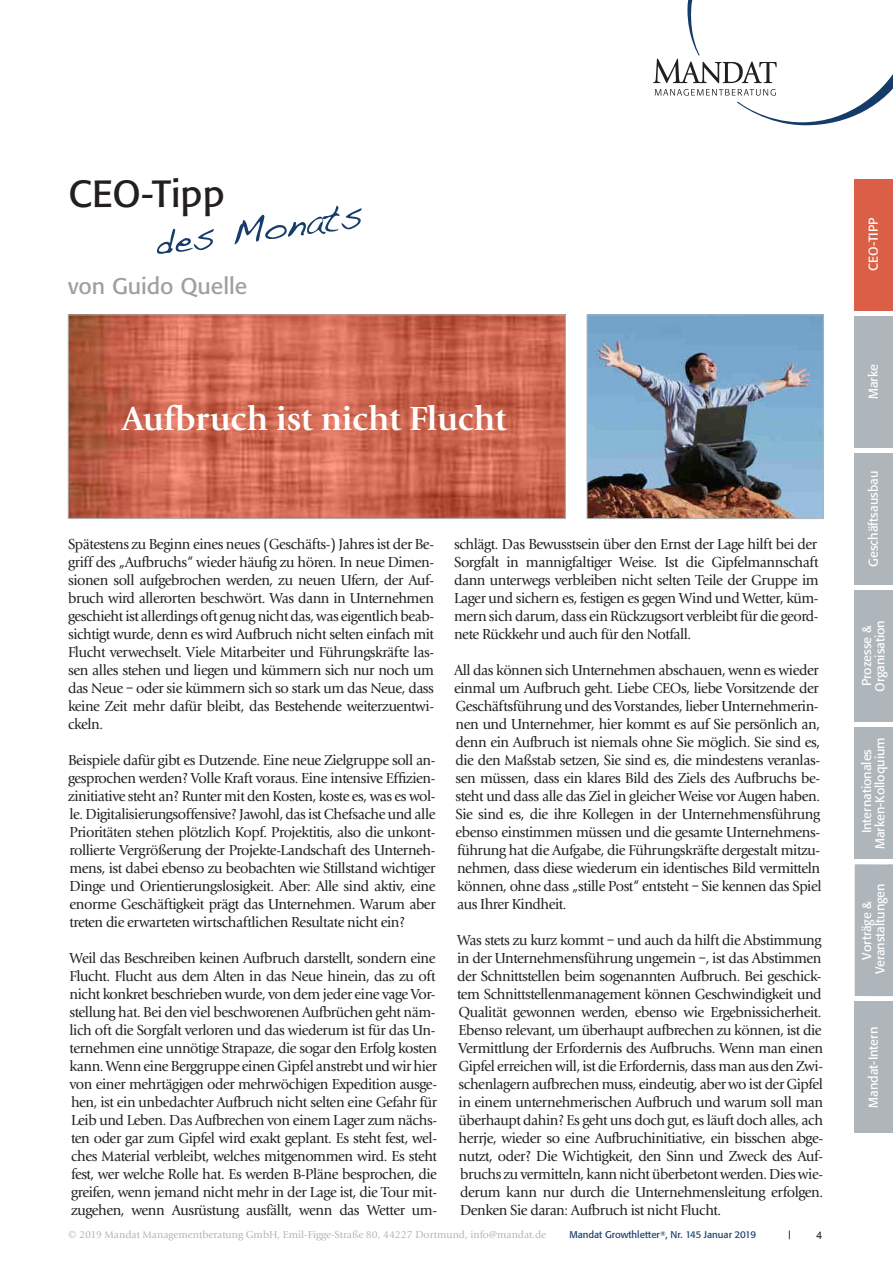
<style>
.page{position:relative;width:893px;height:1263px;background:#fff}
.page>*{position:absolute;margin:0;border:0;box-sizing:border-box;transform-origin:0 0}
.t1{font:37.5px "Formata BQ";color:#231f20}
.t2{font:700 34.5px "Giovanni EF";letter-spacing:-.01em;color:#fff}
.t3{font:22.5px "Formata BQ";color:#9d9fa2}
.t4{font:15px/18px "Giovanni EF";letter-spacing:-.03em;color:#231f20;text-align:justify;scale:.96 1}
.t5{font:13.5px "Arial";color:#231f20}
.t6{font:12.75px/13.5px "Formata BQ";color:#fff;text-align:center}
.t7{font:10.5px "Giovanni EF";color:#aeb5bb}
.t8{font:10.5px "Arial";color:#231f20}
.t9{font:9.75px "Formata BQ";color:#163d6a}
.t10{font:6.75px "Formata BQ";color:#163d6a}
</style>
<div class="page">
<svg style="left:653px;top:0;width:240px;height:125px"></svg>
<svg style="left:157px;top:206px;width:205px;height:48px"></svg>
<hr style="left:889px;top:316px;width:4px;height:132px;background:#aeb5bb">
<hr style="left:889px;top:179px;width:4px;height:131px;background:#db5f47">
<hr style="left:889px;top:453px;width:4px;height:132px;background:#aeb5bb">
<hr style="left:889px;top:590px;width:4px;height:132px;background:#aeb5bb">
<hr style="left:889px;top:864px;width:4px;height:132px;background:#aeb5bb">
<hr style="left:889px;top:727px;width:4px;height:132px;background:#aeb5bb">
<hr style="left:889px;top:1001px;width:4px;height:132px;background:#aeb5bb">
<div style="left:855px;top:316px;width:36px;height:132px;background:#aeb5bb"></div>
<div style="left:855px;top:453px;width:36px;height:132px;background:#aeb5bb"></div>
<div style="left:855px;top:590px;width:36px;height:132px;background:#aeb5bb"></div>
<div style="left:855px;top:864px;width:36px;height:132px;background:#aeb5bb"></div>
<div style="left:855px;top:727px;width:36px;height:132px;background:#aeb5bb"></div>
<div style="left:855px;top:1001px;width:36px;height:132px;background:#aeb5bb"></div>
<div style="left:855px;top:179px;width:36px;height:131px;background:#db5f47"></div>
<img style="left:70px;top:317px;width:494px;height:200px">
<div style="left:68px;top:315px;width:498px;height:204px;border:1px solid #aeb5bb"></div>
<img style="left:589px;top:317px;width:232px;height:200px">
<div style="left:587px;top:315px;width:236px;height:204px;border:1px solid #aeb5bb"></div>
<h1 class="t1" style="left:68px;top:171px;width:158px">CEO-Tipp</h1>
<h3 class="t3" style="left:68px;top:272px;width:181px">von Guido Quelle</h3>
<h2 class="t2" style="left:122px;top:398px;width:387px">Aufbruch ist nicht Flucht</h2>
<p class="t4" style="left:68px;top:535px;width:383px">Spätestens zu Beginn eines neues (Geschäfts-) Jahres ist der Be&shy;griff des „Aufbruchs“ wieder häufig zu hören. In neue Dimen&shy;sionen soll aufgebrochen werden, zu neuen Ufern, der Auf&shy;bruch wird allerorten beschwört. Was dann in Unternehmen geschieht ist allerdings oft genug nicht das, was eigentlich beab&shy;sichtigt wurde, denn es wird Aufbruch nicht selten einfach mit Flucht verwechselt. Viele Mitarbeiter und Führungskräfte las&shy;sen alles stehen und liegen und kümmern sich nur noch um das Neue – oder sie kümmern sich so stark um das Neue, dass keine Zeit mehr dafür bleibt, das Bestehende weiterzuentwi&shy;ckeln.</p>
<p class="t4" style="left:68px;top:751px;width:384px">Beispiele dafür gibt es Dutzende. Eine neue Zielgruppe soll an&shy;gesprochen werden? Volle Kraft voraus. Eine intensive Effizien&shy;zinitiative steht an? Runter mit den Kosten, koste es, was es wol&shy;le. Digitalisierungsoffensive? Jawohl, das ist Chefsache und alle Prioritäten stehen plötzlich Kopf. Projektitis, also die unkont&shy;rollierte Vergrößerung der Projekte-Landschaft des Unterneh&shy;mens, ist dabei ebenso zu beobachten wie Stillstand wichtiger Dinge und Orientierungslosigkeit. Aber: Alle sind aktiv, eine enorme Geschäftigkeit prägt das Unternehmen. Warum aber treten die erwarteten wirtschaftlichen Resultate nicht ein?</p>
<p class="t4" style="left:70px;top:949px;width:384px">Weil das Beschreiben keinen Aufbruch darstellt, sondern eine Flucht. Flucht aus dem Alten in das Neue hinein, das zu oft nicht konkret beschrieben wurde, von dem jeder eine vage Vor&shy;stellung hat. Bei den viel beschworenen Aufbrüchen geht näm&shy;lich oft die Sorgfalt verloren und das wiederum ist für das Un&shy;ternehmen eine unnötige Strapaze, die sogar den Erfolg kosten kann. Wenn eine Berggruppe einen Gipfel anstrebt und wir hier von einer mehrtägigen oder mehrwöchigen Expedition ausge&shy;hen, ist ein unbedachter Aufbruch nicht selten eine Gefahr für Leib und Leben. Das Aufbrechen von einem Lager zum nächs&shy;ten oder gar zum Gipfel wird exakt geplant. Es steht fest, wel&shy;ches Material verbleibt, welches mitgenommen wird. Es steht fest, wer welche Rolle hat. Es werden B-Pläne besprochen, die greifen, wenn jemand nicht mehr in der Lage ist, die Tour mit&shy;zugehen, wenn Ausrüstung ausfällt, wenn das Wetter um-</p>
<p class="t4" style="left:454px;top:535px;width:381px">schlägt. Das Bewusstsein über den Ernst der Lage hilft bei der Sorgfalt in mannigfaltiger Weise. Ist die Gipfelmannschaft dann unterwegs verbleiben nicht selten Teile der Gruppe im Lager und sichern es, festigen es gegen Wind und Wetter, küm&shy;mern sich darum, dass ein Rückzugsort verbleibt für die geord&shy;nete Rückkehr und auch für den Notfall.</p>
<p class="t4" style="left:454px;top:661px;width:384px;text-align:left">All das können sich Unternehmen abschauen, wenn es wieder einmal um Aufbruch geht. Liebe CEOs, liebe Vorsitzende der Geschäftsführung und des Vorstandes, lieber Unternehmerin&shy;nen und Unternehmer, hier kommt es auf Sie persönlich an, denn ein Aufbruch ist niemals ohne Sie möglich. Sie sind es, die den Maßstab setzen, Sie sind es, die mindestens veranlas&shy;sen müssen, dass ein klares Bild des Ziels des Aufbruchs be&shy;steht und dass alle das Ziel in gleicher Weise vor Augen haben.<br>Sie sind es, die ihre Kollegen in der Unternehmensführung ebenso einstimmen müssen und die gesamte Unternehmens&shy;führung hat die Aufgabe, die Führungskräfte dergestalt mitzu&shy;nehmen, dass diese wiederum ein identisches Bild vermitteln können, ohne dass „stille Post“ entsteht – Sie kennen das Spiel aus Ihrer Kindheit.</p>
<p class="t4" style="left:457px;top:931px;width:383px">Was stets zu kurz kommt – und auch da hilft die Abstimmung in der Unternehmensführung ungemein –, ist das Abstimmen der Schnittstellen beim sogenannten Aufbruch. Bei geschick&shy;tem Schnittstellenmanagement können Geschwindigkeit und Qualität gewonnen werden, ebenso wie Ergebnissicherheit.<br>Ebenso relevant, um überhaupt aufbrechen zu können, ist die Vermittlung der Erfordernis des Aufbruchs. Wenn man einen Gipfel erreichen will, ist die Erfordernis, dass man aus den Zwi&shy;schenlagern aufbrechen muss, eindeutig, aber wo ist der Gipfel in einem unternehmerischen Aufbruch und warum soll man überhaupt dahin? Es geht uns doch gut, es läuft doch alles, ach herrje, wieder so eine Aufbruchinitiative, ein bisschen abge&shy;nutzt, oder? Die Wichtigkeit, den Sinn und Zweck des Auf&shy;bruchs zu vermitteln, kann nicht überbetont werden. Dies wie&shy;derum kann nur durch die Unternehmensleitung erfolgen.<br>Denken Sie daran: Aufbruch ist nicht Flucht.</p>
<p class="t7" style="left:68px;top:1228px;width:480px">© 2019 Mandat Managementberatung GmbH, Emil-Figge-Straße 80, 44227 Dortmund, info@mandat.de</p>
<p class="t9" style="left:569px;top:1229px;width:188px">Mandat Growthletter , Nr. 145 Januar 2019</p>
<p class="t5" style="left:788px;top:1225px;width:5px">׀</p>
<p class="t8" style="left:816px;top:1228px;width:7px">4</p>
<p class="t10" style="left:660px;top:1229px;width:7px">R</p>
<p class="t6" style="left:866px;top:270px;width:54px;rotate:-90deg">CEO-TIPP</p>
<p class="t6" style="left:866px;top:399px;width:36px;rotate:-90deg">Marke</p>
<p class="t6" style="left:866px;top:567px;width:97px;rotate:-90deg">Geschäftsausbau</p>
<p class="t6" style="left:860px;top:692px;width:73px;rotate:-90deg">Prozesse &amp;<br>Organisation</p>
<p class="t6" style="left:860px;top:849px;width:113px;rotate:-90deg">Internationales<br>Marken-Kolloquium</p>
<p class="t6" style="left:860px;top:974px;width:93px;rotate:-90deg">Vorträge &amp;<br>Veranstaltungen</p>
<p class="t6" style="left:866px;top:1108px;width:82px;rotate:-90deg">Mandat-Intern</p>
</div>
